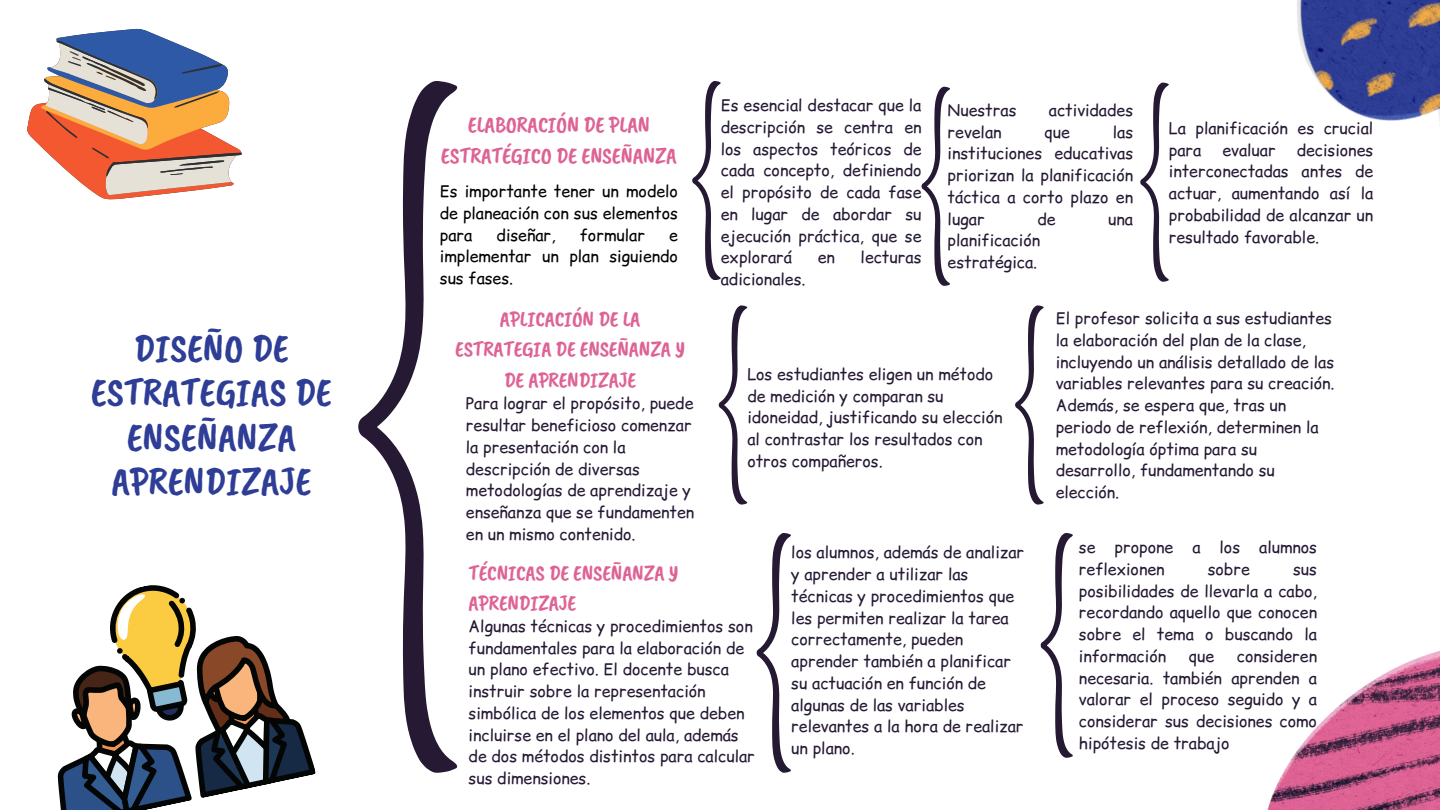
<style>
.page{position:relative;width:1440px;height:810px;background:#fff}
.page>*{position:absolute;margin:0;border:0;box-sizing:border-box;transform-origin:0 0}
.t1{font:40px/44.2px "Caveat Brush";letter-spacing:-.005em;color:#2e3d96;text-align:center}
.t2{font:23px/31.5px "Caveat Brush";letter-spacing:-.015em;color:#de6395;text-align:center}
.t3{font:22px/30.8px "Caveat Brush";letter-spacing:-.015em;color:#de6395;text-align:center}
.t4{font:16px/21.8px "Comic Relief";color:#251933}
.t5{font:16px/21.8px "Comic Relief";color:#000;text-align:justify}
</style>
<div class="page">
<svg style="left:358px;top:81px;width:99px;height:691px"></svg>
<img style="left:1267px;top:650px;width:173px;height:160px">
<svg style="left:692px;top:81px;width:29px;height:199px"></svg>
<svg style="left:719px;top:305px;width:28px;height:199px"></svg>
<svg style="left:922px;top:87px;width:28px;height:198px"></svg>
<svg style="left:1015px;top:305px;width:29px;height:199px"></svg>
<svg style="left:757px;top:533px;width:34px;height:240px"></svg>
<svg style="left:1041px;top:533px;width:32px;height:225px"></svg>
<img style="left:1297px;top:0;width:143px;height:125px">
<svg style="left:27px;top:28px;width:215px;height:172px"></svg>
<svg style="left:57px;top:585px;width:259px;height:225px"></svg>
<svg style="left:1140px;top:83px;width:29px;height:198px"></svg>
<p class="t1" style="left:91px;top:326px;width:243px">DISEÑO DE<br>ESTRATEGIAS DE<br>ENSEÑANZA<br>APRENDIZAJE</p>
<p class="t4" style="left:721px;top:94px;width:202px;text-align:justify">Es esencial destacar que la descripción se centra en los aspectos teóricos de cada concepto, definiendo el propósito de cada fase en lugar de abordar su ejecución práctica, que se explorará</p>
<p class="t4" style="left:948px;top:98px;width:70px">Nuestras</p>
<p class="t4" style="left:1049px;top:98px;width:86px">actividades</p>
<p class="t4" style="left:948px;top:120px;width:55px">revelan</p>
<p class="t4" style="left:1044px;top:120px;width:27px">que</p>
<p class="t2" style="left:441px;top:109px;width:238px">ELABORACIÓN DE PLAN<br>ESTRATÉGICO DE ENSEÑANZA</p>
<p class="t4" style="left:1169px;top:116px;width:206px">La planificación es crucial para</p>
<p class="t4" style="left:948px;top:120px;width:187px;text-align:justify;text-indent:165px">las instituciones educativas priorizan la planificación táctica a corto plazo en lugar</p>
<p class="t4" style="left:1169px;top:138px;width:206px;text-align:justify;text-indent:128px">decisiones interconectadas antes de actuar, aumentando así la probabilidad de alcanzar un resultado favorable.</p>
<p class="t4" style="left:1222px;top:138px;width:55px">evaluar</p>
<p class="t5" style="left:440px;top:180px;width:240px">Es importante tener un modelo de planeación con sus elementos para</p>
<p class="t4" style="left:1037px;top:207px;width:20px">de</p>
<p class="t4" style="left:1108px;top:207px;width:26px">una</p>
<p class="t4" style="left:948px;top:229px;width:94px">planificación estratégica.</p>
<h2 class="t4" style="left:1056px;top:307px;width:280px">El profesor solicita a sus estudiantes la elaboración del plan de la clase, incluyendo un análisis detallado de las variables relevantes para su creación.<br>Además, se espera que, tras un periodo de reflexión, determinen la metodología óptima para su desarrollo, fundamentando su elección.</h2>
<p class="t5" style="left:497px;top:223px;width:61px">diseñar,</p>
<p class="t5" style="left:580px;top:223px;width:67px">formular</p>
<p class="t5" style="left:440px;top:223px;width:240px;text-indent:229px">e implementar un plan siguiendo sus fases.</p>
<p class="t4" style="left:818px;top:246px;width:19px">en</p>
<p class="t4" style="left:861px;top:246px;width:62px">lecturas</p>
<p class="t4" style="left:721px;top:268px;width:86px">adicionales.</p>
<p class="t3" style="left:455px;top:303px;width:231px">APLICACIÓN DE LA<br>ESTRATEGIA DE ENSEÑANZA Y<br>DE APRENDIZAJE</p>
<p class="t4" style="left:747px;top:363px;width:257px">Los estudiantes eligen un método de medición y comparan su idoneidad, justificando su elección al contrastar los resultados con otros compañeros.</p>
<p class="t4" style="left:466px;top:392px;width:230px">Para lograr el propósito, puede resultar beneficioso comenzar la presentación con la descripción de diversas metodologías de aprendizaje y enseñanza que se fundamenten en un mismo contenido.</p>
<h2 class="t4" style="left:791px;top:541px;width:234px">los alumnos, además de analizar y aprender a utilizar las técnicas y procedimientos que les permiten realizar la tarea correctamente, pueden aprender también a planificar su actuación en función de algunas de las variables relevantes a la hora de realizar un plano.</h2>
<p class="t4" style="left:1079px;top:536px;width:240px">se propone a los alumnos reflexionen</p>
<p class="t3" style="left:469px;top:557px;width:212px;text-align:left">TÉCNICAS DE ENSEÑANZA Y<br>APRENDIZAJE</p>
<p class="t4" style="left:469px;top:615px;width:288px">Algunas técnicas y procedimientos son fundamentales para la elaboración de un plano efectivo. El docente busca instruir sobre la representación simbólica de los elementos que deben incluirse en el plano del aula, además de dos métodos distintos para calcular sus dimensiones.</p>
<p class="t4" style="left:1208px;top:558px;width:44px">sobre</p>
<p class="t4" style="left:1079px;top:558px;width:240px;text-align:justify;text-indent:214px">sus posibilidades de llevarla a cabo, recordando aquello que conocen sobre el tema o buscando la información</p>
<p class="t4" style="left:1079px;top:645px;width:240px;text-align:justify;text-indent:158px">consideren necesaria. también aprenden a valorar el proceso seguido y a considerar sus decisiones como hipótesis de trabajo</p>
<p class="t4" style="left:1189px;top:645px;width:27px">que</p>
</div>
